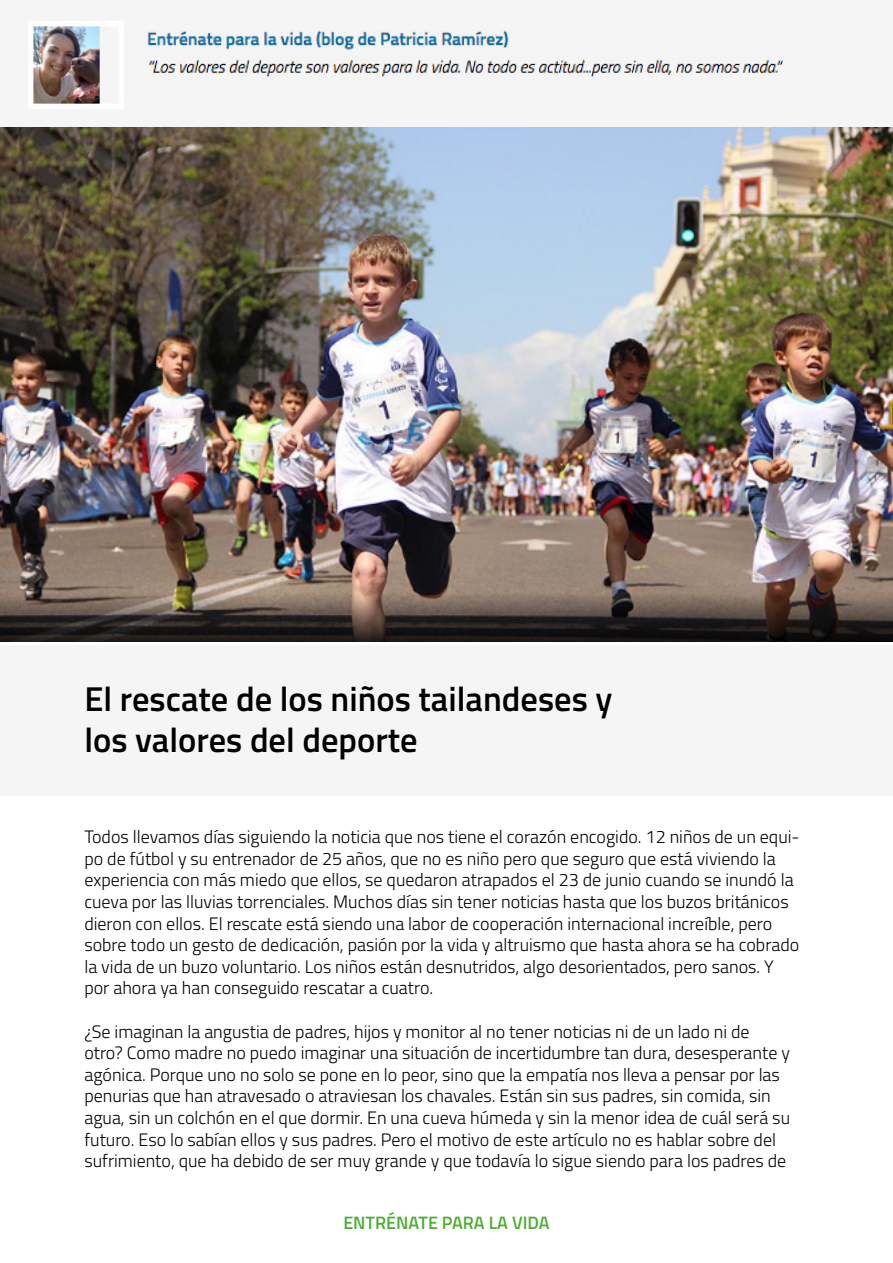
<style>
.page{position:relative;width:893px;height:1263px;background:#fff}
.page>*{position:absolute;margin:0;border:0;box-sizing:border-box;transform-origin:0 0}
.t1{font:600 34.5px/41.4px "Titillium Web";color:#000}
.t2{font:300 18px/21.6px "Titillium Web";color:#000}
.t3{font:600 18px "Titillium Web";color:#4ead33}
</style>
<div class="page">
<div style="left:0;top:0;width:893px;height:128px;background:#f5f5f5"></div>
<div style="left:0;top:646px;width:893px;height:150px;background:#f5f5f5"></div>
<img style="left:33px;top:26px;width:751px;height:78px">
<img style="left:0;top:128px;width:893px;height:514px">
<h1 class="t1" style="left:84px;top:676px;width:530px">El rescate de los niños tailandeses y los valores del deporte</h1>
<p class="t2" style="left:84px;top:825px;width:717px">Todos llevamos días siguiendo la noticia que nos tiene el corazón encogido. 12 niños de un equi&shy;po de fútbol y su entrenador de 25 años, que no es niño pero que seguro que está viviendo la experiencia con más miedo que ellos, se quedaron atrapados el 23 de junio cuando se inundó la cueva por las lluvias torrenciales. Muchos días sin tener noticias hasta que los buzos británicos dieron con ellos. El rescate está siendo una labor de cooperación internacional increíble, pero sobre todo un gesto de dedicación, pasión por la vida y altruismo que hasta ahora se ha cobrado la vida de un buzo voluntario. Los niños están desnutridos, algo desorientados, pero sanos. Y por ahora ya han conseguido rescatar a cuatro.</p>
<p class="t2" style="left:84px;top:1020px;width:707px">¿Se imaginan la angustia de padres, hijos y monitor al no tener noticias ni de un lado ni de otro? Como madre no puedo imaginar una situación de incertidumbre tan dura, desesperante y agónica. Porque uno no solo se pone en lo peor, sino que la empatía nos lleva a pensar por las penurias que han atravesado o atraviesan los chavales. Están sin sus padres, sin comida, sin agua, sin un colchón en el que dormir. En una cueva húmeda y sin la menor idea de cuál será su futuro. Eso lo sabían ellos y sus padres. Pero el motivo de este artículo no es hablar sobre del sufrimiento, que ha debido de ser muy grande y que todavía lo sigue siendo para los padres de</p>
<p class="t3" style="left:343px;top:1209px;width:208px">ENTRÉNATE PARA LA VIDA</p>
</div>
